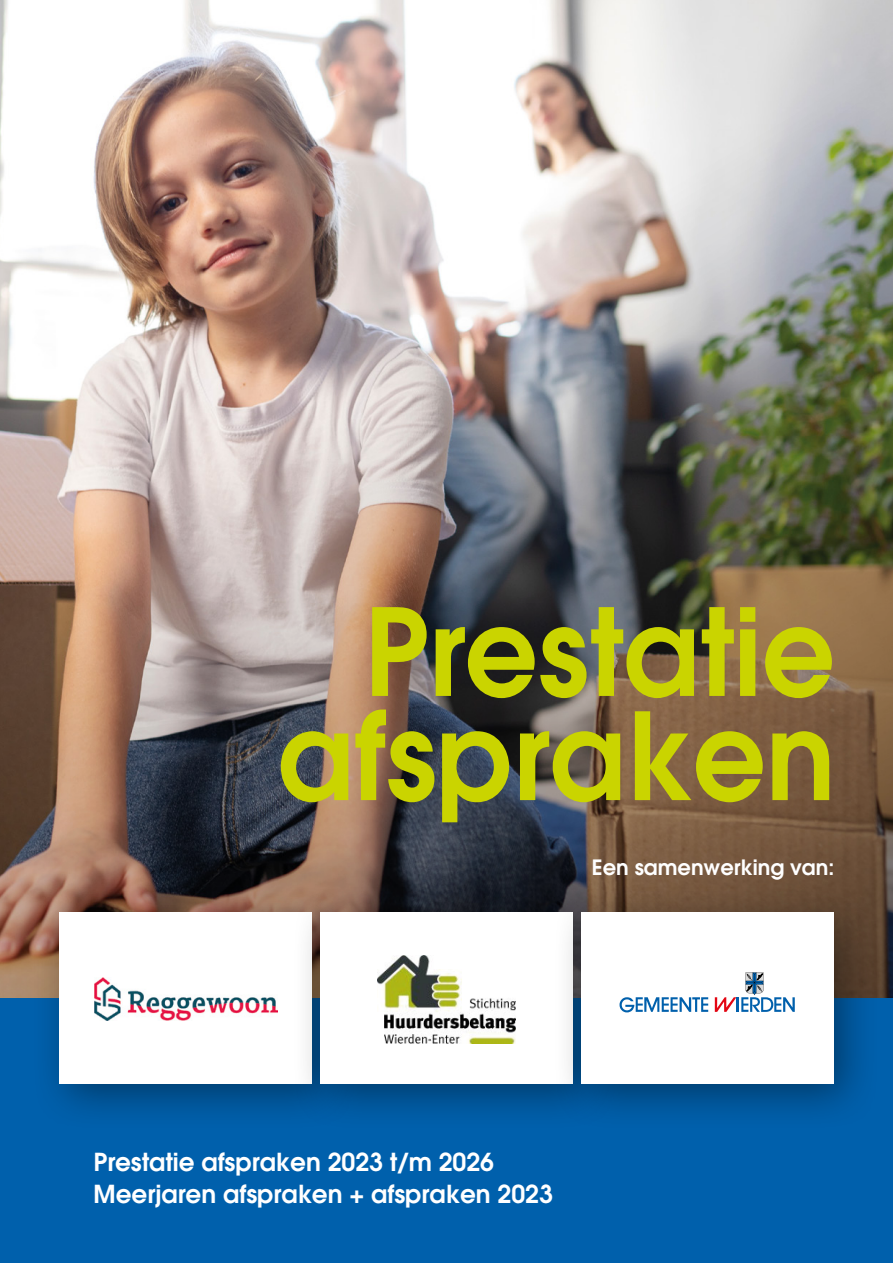
<style>
.page{position:relative;width:893px;height:1263px;background:#fff}
.page>*{position:absolute;margin:0;border:0;box-sizing:border-box;transform-origin:0 0}
.t1{font:600 120px/104.1px "Avant Garde";color:#cad400;text-align:right;scale:.96 1}
.t2{font:600 24.75px/31.8px "Avant Garde";color:#fff}
.t3{font:600 21px "Avant Garde";color:#fff}
</style>
<div class="page">
<img style="left:0;top:0;width:893px;height:998px">
<div style="left:0;top:998px;width:893px;height:265px;background:#0060ac"></div>
<div style="left:31px;top:884px;width:328px;height:246px;background:#000;opacity:.4"></div>
<div style="left:60px;top:913px;width:252px;height:171px;background:#fff"></div>
<img style="left:94px;top:977px;width:183px;height:43px">
<div style="left:292px;top:884px;width:328px;height:246px;background:#000;opacity:.4"></div>
<div style="left:320px;top:913px;width:253px;height:171px;background:#fff"></div>
<img style="left:377px;top:956px;width:139px;height:88px">
<div style="left:552px;top:884px;width:329px;height:246px;background:#000;opacity:.4"></div>
<div style="left:581px;top:913px;width:252px;height:171px;background:#fff"></div>
<svg style="left:619px;top:997px;width:89px;height:15px"></svg>
<svg style="left:715px;top:972px;width:80px;height:40px"></svg>
<h1 class="t1" style="left:278px;top:598px;width:582px">Prestatie afspraken</h1>
<p class="t3" style="left:592px;top:853px;width:244px">Een samenwerking van:</p>
<p class="t2" style="left:94px;top:1145px;width:461px">Prestatie afspraken 2023 t/m 2026<br>Meerjaren afspraken + afspraken 2023</p>
</div>
